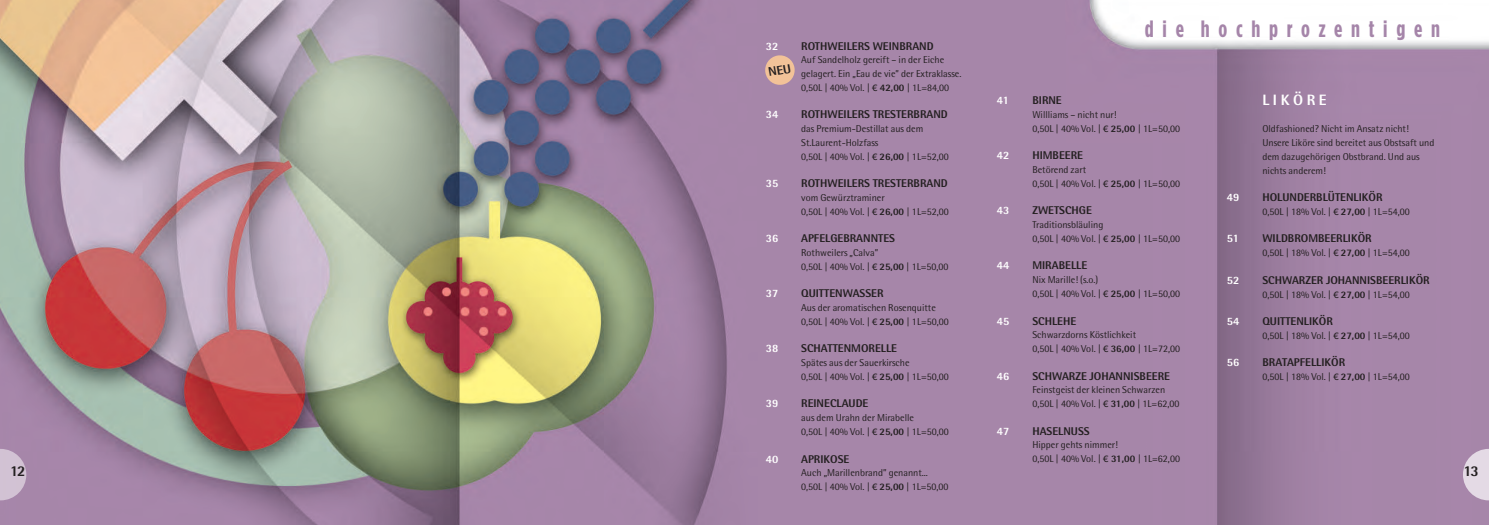
<style>
.page{position:relative;width:1489px;height:525px;background:#fff}
.page>*{position:absolute;margin:0;border:0;box-sizing:border-box;transform-origin:0 0}
.t1{font:700 23.38px "Gotham Condensed";letter-spacing:.375em;color:#a585a9}
.t2{font:800 15px "Rotis Semi Sans";color:#fff}
.t3{font:800 15px "Rotis Semi Sans";color:#231f20}
.t4{font:800 11.25px "Rotis Semi Sans";color:#231f20}
.t5{font:800 11.25px "Rotis Semi Sans";color:#fff}
.t6{font:10px/13.8px "Rotis Semi Sans";color:#231f20}
.s1{font-family:"Goudy Sans IT Cby BT";font-weight:500}
.s2{font-weight:800}
</style>
<div class="page">
<img style="left:0;top:0;width:1488px;height:524px">
<svg style="left:0;top:448px;width:26px;height:52px"></svg>
<svg style="left:1462px;top:448px;width:26px;height:52px"></svg>
<svg style="left:764px;top:54px;width:31px;height:32px"></svg>
<h2 class="t3" style="left:10px;top:465px;width:17px">12</h2>
<p class="t5" style="left:765px;top:41px;width:14px">32</p>
<p class="t4" style="left:801px;top:41px;width:134px">ROTHWEILERS WEINBRAND</p>
<p class="t6" style="left:801px;top:54px;width:162px">Auf Sandelholz gereift – in der Eiche gelagert. Ein „Eau de vie” der Extraklasse.<br>0,50L | 40% Vol. | <span class="s1">¤</span> <span class="s2">42,00</span> | 1L=84,00</p>
<p class="t5" style="left:765px;top:110px;width:14px">34</p>
<p class="t4" style="left:801px;top:110px;width:148px">ROTHWEILERS TRESTERBRAND</p>
<p class="t6" style="left:801px;top:123px;width:149px">das Premium-Destillat aus dem<br>St.Laurent-Holzfass<br>0,50L | 40% Vol. | <span class="s1">¤</span> <span class="s2">26,00</span> | 1L=52,00</p>
<p class="t5" style="left:765px;top:179px;width:14px">35</p>
<p class="t4" style="left:801px;top:179px;width:148px">ROTHWEILERS TRESTERBRAND</p>
<p class="t6" style="left:801px;top:191px;width:149px">vom Gewürztraminer<br>0,50L | 40% Vol. | <span class="s1">¤</span> <span class="s2">26,00</span> | 1L=52,00</p>
<p class="t5" style="left:765px;top:234px;width:14px">36</p>
<p class="t4" style="left:801px;top:234px;width:95px">APFELGEBRANNTES</p>
<p class="t6" style="left:801px;top:246px;width:149px">Rothweilers „Calva”<br>0,50L | 40% Vol. | <span class="s1">¤</span> <span class="s2">25,00</span> | 1L=50,00</p>
<p class="t5" style="left:765px;top:289px;width:14px">37</p>
<p class="t4" style="left:801px;top:289px;width:84px">QUITTENWASSER</p>
<p class="t6" style="left:801px;top:301px;width:149px">Aus der aromatischen Rosenquitte<br>0,50L | 40% Vol. | <span class="s1">¤</span> <span class="s2">25,00</span> | 1L=50,00</p>
<p class="t5" style="left:765px;top:344px;width:14px">38</p>
<p class="t4" style="left:801px;top:344px;width:97px">SCHATTENMORELLE</p>
<p class="t6" style="left:801px;top:356px;width:149px">Spätes aus der Sauerkirsche<br>0,50L | 40% Vol. | <span class="s1">¤</span> <span class="s2">25,00</span> | 1L=50,00</p>
<p class="t5" style="left:765px;top:399px;width:14px">39</p>
<p class="t4" style="left:801px;top:399px;width:69px">REINECLAUDE</p>
<p class="t6" style="left:801px;top:411px;width:149px">aus dem Urahn der Mirabelle<br>0,50L | 40% Vol. | <span class="s1">¤</span> <span class="s2">25,00</span> | 1L=50,00</p>
<p class="t5" style="left:765px;top:454px;width:14px">40</p>
<p class="t4" style="left:801px;top:454px;width:50px">APRIKOSE</p>
<p class="t6" style="left:801px;top:466px;width:149px">Auch „Marillenbrand” genannt...<br>0,50L | 40% Vol. | <span class="s1">¤</span> <span class="s2">25,00</span> | 1L=50,00</p>
<h1 class="t1" style="left:1144px;top:18px;width:297px">die hochprozentigen</h1>
<p class="t5" style="left:996px;top:96px;width:14px">41</p>
<p class="t4" style="left:1032px;top:96px;width:31px">BIRNE</p>
<p class="t6" style="left:1032px;top:108px;width:149px">Willliams – nicht nur!<br>0,50L | 40% Vol. | <span class="s1">¤</span> <span class="s2">25,00</span> | 1L=50,00</p>
<p class="t5" style="left:996px;top:151px;width:14px">42</p>
<p class="t4" style="left:1032px;top:151px;width:52px">HIMBEERE</p>
<p class="t6" style="left:1032px;top:163px;width:149px">Betörend zart<br>0,50L | 40% Vol. | <span class="s1">¤</span> <span class="s2">25,00</span> | 1L=50,00</p>
<p class="t5" style="left:996px;top:206px;width:14px">43</p>
<p class="t4" style="left:1032px;top:206px;width:61px">ZWETSCHGE</p>
<p class="t6" style="left:1032px;top:218px;width:149px">Traditionsbläuling<br>0,50L | 40% Vol. | <span class="s1">¤</span> <span class="s2">25,00</span> | 1L=50,00</p>
<p class="t5" style="left:996px;top:261px;width:14px">44</p>
<p class="t4" style="left:1032px;top:261px;width:56px">MIRABELLE</p>
<p class="t6" style="left:1032px;top:273px;width:149px">Nix Marille! (s.o.)<br>0,50L | 40% Vol. | <span class="s1">¤</span> <span class="s2">25,00</span> | 1L=50,00</p>
<p class="t5" style="left:996px;top:316px;width:14px">45</p>
<p class="t4" style="left:1032px;top:316px;width:45px">SCHLEHE</p>
<p class="t6" style="left:1032px;top:328px;width:149px">Schwarzdorns Köstlichkeit<br>0,50L | 40% Vol. | <span class="s1">¤</span> <span class="s2">36,00</span> | 1L=72,00</p>
<p class="t5" style="left:996px;top:371px;width:14px">46</p>
<p class="t4" style="left:1032px;top:371px;width:139px">SCHWARZE JOHANNISBEERE</p>
<p class="t6" style="left:1032px;top:383px;width:148px">Feinstgeist der kleinen Schwarzen<br>0,50L | 40% Vol. | <span class="s1">¤</span> <span class="s2">31,00</span> | 1L=62,00</p>
<p class="t5" style="left:996px;top:426px;width:14px">47</p>
<p class="t4" style="left:1032px;top:426px;width:59px">HASELNUSS</p>
<p class="t6" style="left:1032px;top:438px;width:149px">Hipper gehts nimmer!<br>0,50L | 40% Vol. | <span class="s1">¤</span> <span class="s2">31,00</span> | 1L=62,00</p>
<h2 class="t2" style="left:1262px;top:94px;width:66px">L I K Ö R E</h2>
<p class="t6" style="left:1262px;top:123px;width:173px">Oldfashioned? Nicht im Ansatz nicht!<br>Unsere Liköre sind bereitet aus Obstsaft und dem dazugehörigen Obstbrand. Und aus nichts anderem!</p>
<p class="t5" style="left:1226px;top:193px;width:14px">49</p>
<p class="t4" style="left:1262px;top:193px;width:122px">HOLUNDERBLÜTENLIKÖR</p>
<p class="t6" style="left:1262px;top:205px;width:149px">0,50L | 18% Vol. | <span class="s1">¤</span> <span class="s2">27,00</span> | 1L=54,00</p>
<p class="t5" style="left:1226px;top:234px;width:14px">51</p>
<p class="t4" style="left:1262px;top:234px;width:111px">WILDBROMBEERLIKÖR</p>
<p class="t6" style="left:1262px;top:246px;width:149px">0,50L | 18% Vol. | <span class="s1">¤</span> <span class="s2">27,00</span> | 1L=54,00</p>
<p class="t5" style="left:1226px;top:275px;width:14px">52</p>
<p class="t4" style="left:1262px;top:275px;width:169px">SCHWARZER JOHANNISBEERLIKÖR</p>
<p class="t6" style="left:1262px;top:288px;width:149px">0,50L | 18% Vol. | <span class="s1">¤</span> <span class="s2">27,00</span> | 1L=54,00</p>
<p class="t5" style="left:1226px;top:316px;width:14px">54</p>
<p class="t4" style="left:1262px;top:316px;width:72px">QUITTENLIKÖR</p>
<p class="t6" style="left:1262px;top:329px;width:149px">0,50L | 18% Vol. | <span class="s1">¤</span> <span class="s2">27,00</span> | 1L=54,00</p>
<p class="t5" style="left:1226px;top:358px;width:14px">56</p>
<p class="t4" style="left:1262px;top:358px;width:84px">BRATAPFELLIKÖR</p>
<p class="t6" style="left:1262px;top:370px;width:149px">0,50L | 18% Vol. | <span class="s1">¤</span> <span class="s2">27,00</span> | 1L=54,00</p>
<h2 class="t3" style="left:1463px;top:464px;width:17px">13</h2>
</div>
